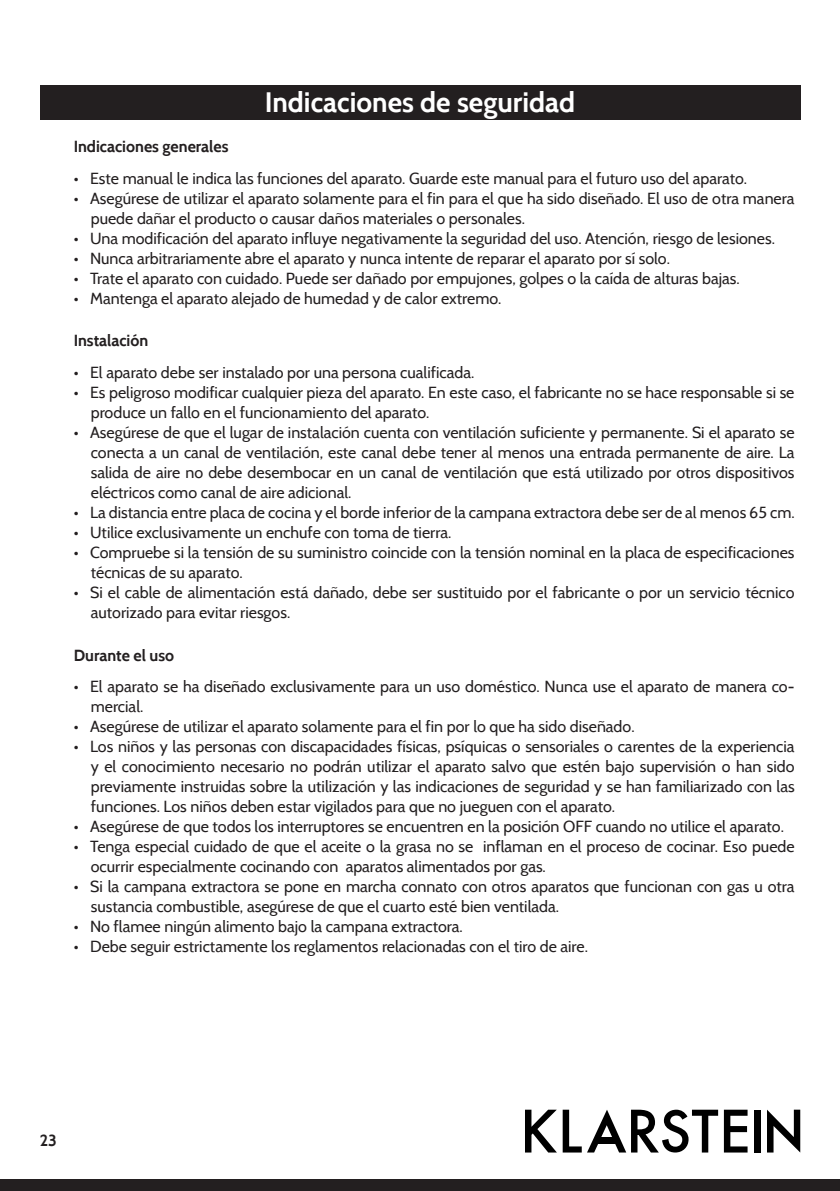
<style>
.page{position:relative;width:840px;height:1191px;background:#fff}
.page>*{position:absolute;margin:0;border:0;box-sizing:border-box;transform-origin:0 0}
.t1{font:700 28px "Cabin";color:#fff}
.t2{font:16px/20px "Cabin";color:#231f20}
.t3{font:700 16px "Cabin";color:#231f20}
</style>
<div class="page">
<div style="left:0;top:1179px;width:839px;height:12px;background:#231f20"></div>
<svg style="left:525px;top:1109px;width:31px;height:43px"></svg>
<svg style="left:723px;top:1109px;width:24px;height:43px"></svg>
<div style="left:753px;top:1109px;width:7px;height:43px;background:#000"></div>
<svg style="left:562px;top:1109px;width:155px;height:43px"></svg>
<div style="left:594px;top:1137px;width:24px;height:6px;background:#000"></div>
<svg style="left:767px;top:1109px;width:32px;height:43px"></svg>
<div style="left:40px;top:85px;width:759px;height:35px;background:#231f20"></div>
<h1 class="t1" style="left:265px;top:85px;width:311px">Indicaciones de seguridad</h1>
<p class="t3" style="left:74px;top:137px;width:156px">Indicaciones generales</p>
<p class="t2" style="left:74px;top:168px;width:674px">• Este manual le indica las funciones del aparato. Guarde este manual para el futuro uso del aparato.</p>
<p class="t2" style="left:91px;top:188px;width:704px;text-indent:-17px">• Asegúrese de utilizar el aparato solamente para el fin para el que ha sido diseñado. El uso de otra manera puede dañar el producto o causar daños materiales o personales.</p>
<p class="t2" style="left:74px;top:228px;width:702px">• Una modificación del aparato influye negativamente la seguridad del uso. Atención, riesgo de lesiones.</p>
<p class="t2" style="left:74px;top:248px;width:597px">• Nunca arbitrariamente abre el aparato y nunca intente de reparar el aparato por sí solo.</p>
<p class="t2" style="left:74px;top:268px;width:667px">• Trate el aparato con cuidado. Puede ser dañado por empujones, golpes o la caída de alturas bajas.</p>
<p class="t2" style="left:74px;top:288px;width:429px">• Mantenga el aparato alejado de humedad y de calor extremo.</p>
<p class="t3" style="left:74px;top:331px;width:76px">Instalación</p>
<p class="t2" style="left:74px;top:362px;width:402px">• El aparato debe ser instalado por una persona cualificada.</p>
<p class="t2" style="left:91px;top:382px;width:704px;text-indent:-17px">• Es peligroso modificar cualquier pieza del aparato. En este caso, el fabricante no se hace responsable si se produce un fallo en el funcionamiento del aparato.</p>
<p class="t2" style="left:91px;top:422px;width:704px;text-align:justify;text-indent:-17px">• Asegúrese de que el lugar de instalación cuenta con ventilación suficiente y permanente. Si el aparato se conecta a un canal de ventilación, este canal debe tener al menos una entrada permanente de aire. La salida de aire no debe desembocar en un canal de ventilación que está utilizado por otros dispositivos eléctricos como canal de aire adicional.</p>
<p class="t2" style="left:74px;top:502px;width:722px">• La distancia entre placa de cocina y el borde inferior de la campana extractora debe ser de al menos 65 cm.</p>
<p class="t2" style="left:74px;top:522px;width:379px">• Utilice exclusivamente un enchufe con toma de tierra.</p>
<p class="t2" style="left:91px;top:542px;width:704px;text-indent:-17px">• Compruebe si la tensión de su suministro coincide con la tensión nominal en la placa de especificaciones técnicas de su aparato.</p>
<p class="t2" style="left:91px;top:582px;width:704px;text-indent:-17px">• Si el cable de alimentación está dañado, debe ser sustituido por el fabricante o por un servicio técnico autorizado para evitar riesgos.</p>
<p class="t3" style="left:74px;top:645px;width:102px">Durante el uso</p>
<p class="t2" style="left:91px;top:676px;width:704px;text-indent:-17px">• El aparato se ha diseñado exclusivamente para un uso doméstico. Nunca use el aparato de manera co&shy;mercial.</p>
<p class="t2" style="left:74px;top:716px;width:562px">• Asegúrese de utilizar el aparato solamente para el fin por lo que ha sido diseñado.</p>
<p class="t2" style="left:91px;top:736px;width:705px;text-align:justify;text-indent:-17px">• Los niños y las personas con discapacidades físicas, psíquicas o sensoriales o carentes de la experiencia y el conocimiento necesario no podrán utilizar el aparato salvo que estén bajo supervisión o han sido previamente instruidas sobre la utilización y las indicaciones de seguridad y se han familiarizado con las funciones. Los niños deben estar vigilados para que no jueguen con el aparato.</p>
<p class="t2" style="left:74px;top:816px;width:711px">• Asegúrese de que todos los interruptores se encuentren en la posición OFF cuando no utilice el aparato.</p>
<p class="t2" style="left:91px;top:836px;width:705px;text-indent:-17px">• Tenga especial cuidado de que el aceite o la grasa no se inflaman en el proceso de cocinar. Eso puede ocurrir especialmente cocinando con aparatos alimentados por gas.</p>
<p class="t2" style="left:91px;top:876px;width:704px;text-indent:-17px">• Si la campana extractora se pone en marcha connato con otros aparatos que funcionan con gas u otra sustancia combustible, asegúrese de que el cuarto esté bien ventilada.</p>
<p class="t2" style="left:74px;top:916px;width:390px">• No flamee ningún alimento bajo la campana extractora.</p>
<p class="t2" style="left:74px;top:936px;width:515px">• Debe seguir estrictamente los reglamentos relacionadas con el tiro de aire.</p>
<p class="t3" style="left:40px;top:1130px;width:19px">23</p>
</div>
